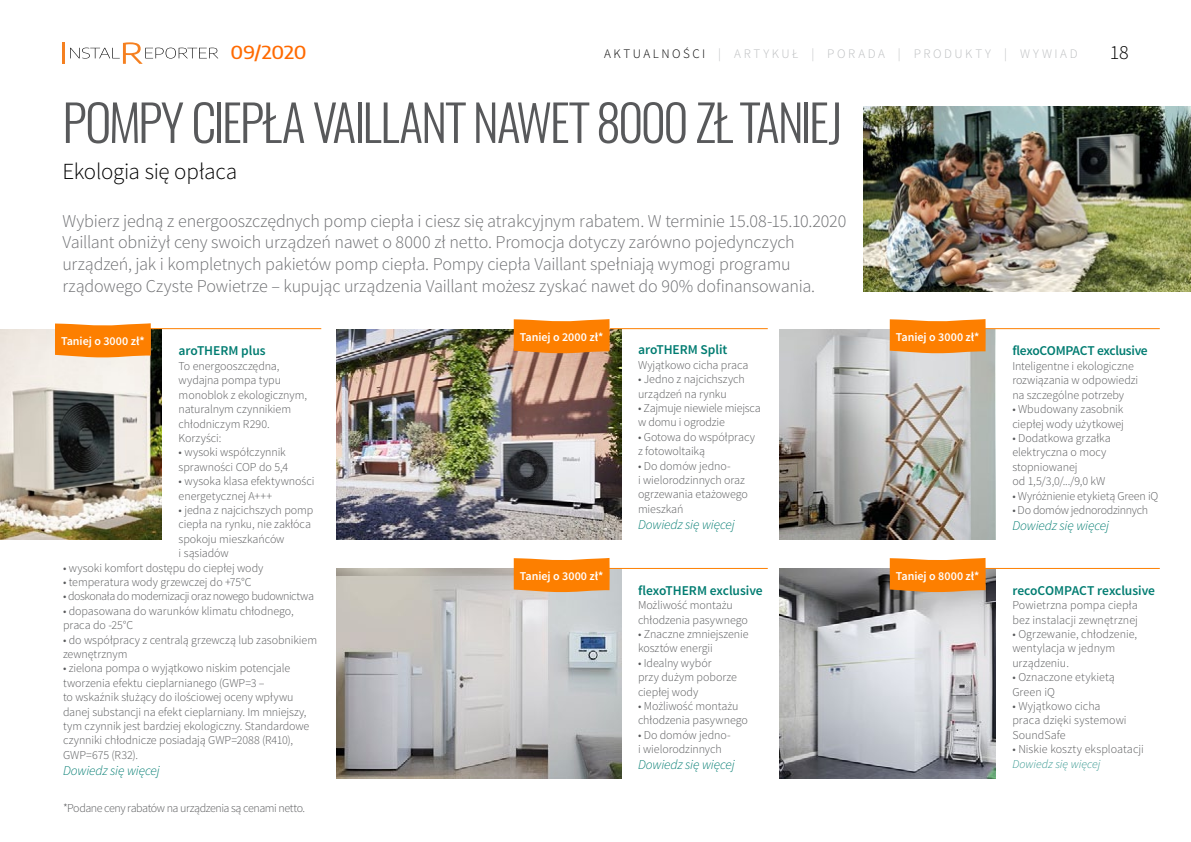
<style>
.page{position:relative;width:1191px;height:842px;background:#fff}
.page>*{position:absolute;margin:0;border:0;box-sizing:border-box;transform-origin:0 0}
.t1{font:300 50px "Oswald";letter-spacing:-.04em;color:#58595b}
.t2{font:300 23px "Source Sans Pro";letter-spacing:-.015em;color:#000}
.t3{font:300 20px "Source Sans Pro";color:#000}
.t4{font:300 18px/21.6px "Source Sans Pro";letter-spacing:-.01em;color:#6d6e71}
.t5{font:500 18px "Encode Sans";letter-spacing:-.015em;color:#ff6a00;scale:1.11 1}
.t6{font:600 13.5px "Source Sans Pro";letter-spacing:-.005em;color:#007c71}
.t7{font:italic 300 13.5px "Source Sans Pro";letter-spacing:-.01em;color:#007c71}
.t8{font:600 13.5px "Source Sans Pro";letter-spacing:-.025em;color:#007c71}
.t9{font:300 13px "Source Sans Pro";letter-spacing:.195em;color:#bcbec0}
.t10{font:300 12px/14.4px "Source Sans Pro";letter-spacing:-.005em;color:#58595b}
.t11{font:600 12px "Source Sans Pro";color:#fff}
.t12{font:300 12px "Source Sans Pro";letter-spacing:-.035em;color:#58595b}
.t13{font:300 12px "Source Sans Pro";letter-spacing:-.04em;color:#58595b}
.t14{font:300 12px "Source Sans Pro";letter-spacing:-.03em;color:#58595b}
.t15{font:italic 300 12px "Source Sans Pro";color:#33968e}
.s1{color:#000}
</style>
<div class="page">
<hr style="left:62px;top:43px;width:3px;height:21px;background:#f58020">
<svg style="left:70px;top:42px;width:148px;height:22px"></svg>
<img style="left:336px;top:568px;width:285px;height:211px">
<img style="left:780px;top:568px;width:215px;height:211px">
<img style="left:336px;top:329px;width:285px;height:211px">
<img style="left:780px;top:329px;width:215px;height:211px">
<img style="left:0;top:329px;width:162px;height:211px">
<img style="left:863px;top:107px;width:328px;height:185px">
<svg style="left:55px;top:323px;width:96px;height:35px;background:#fc8915"></svg>
<svg style="left:514px;top:319px;width:96px;height:34px;background:#fb840d"></svg>
<svg style="left:514px;top:558px;width:96px;height:34px;background:#fb850f"></svg>
<svg style="left:889px;top:558px;width:96px;height:34px;background:#f9830d"></svg>
<svg style="left:889px;top:319px;width:96px;height:34px;background:#fb8610"></svg>
<hr style="left:145px;top:328px;width:176px;height:1px;background:#fd7f00">
<hr style="left:610px;top:328px;width:157px;height:1px;background:#fd7f00">
<hr style="left:981px;top:328px;width:178px;height:1px;background:#fd7f00">
<hr style="left:983px;top:568px;width:176px;height:1px;background:#fd7f00">
<hr style="left:606px;top:568px;width:161px;height:1px;background:#fd7f00">
<h3 class="t5" style="left:230px;top:40px;width:70px">09/2020</h3>
<p class="t9" style="left:604px;top:46px;width:459px"><span class="s1">AKTUALNOŚCI</span> | ARTYKUŁ | PORADa | PRODUKTY | wywiad</p>
<h3 class="t3" style="left:1109px;top:40px;width:20px">18</h3>
<h1 class="t1" style="left:62px;top:89px;width:781px">POMPY CIEPŁA VAILLANT NAWET 8000 ZŁ TANIEJ</h1>
<h2 class="t2" style="left:62px;top:157px;width:176px">Ekologia się opłaca</h2>
<p class="t4" style="left:62px;top:210px;width:785px">Wybierz jedną z energooszczędnych pomp ciepła i ciesz się atrakcyjnym rabatem. W terminie 15.08-15.10.2020<br>Vaillant obniżył ceny swoich urządzeń nawet o 8000 zł netto. Promocja dotyczy zarówno pojedynczych urządzeń, jak i kompletnych pakietów pomp ciepła. Pompy ciepła Vaillant spełniają wymogi programu rządowego Czyste Powietrze – kupując urządzenia Vaillant możesz zyskać nawet do 90% dofinansowania.</p>
<p class="t11" style="left:61px;top:333px;width:85px">Taniej o 3000 zł*</p>
<p class="t11" style="left:520px;top:329px;width:85px">Taniej o 2000 zł*</p>
<p class="t11" style="left:896px;top:329px;width:85px">Taniej o 3000 zł*</p>
<p class="t6" style="left:638px;top:341px;width:91px">aroTHERM Split</p>
<p class="t10" style="left:638px;top:358px;width:112px">Wyjątkowo cicha praca</p>
<p class="t10" style="left:638px;top:372px;width:108px">• Jedno z najcichszych urządzeń na rynku</p>
<p class="t10" style="left:638px;top:401px;width:124px">• Zajmuje niewiele miejsca w domu i ogrodzie</p>
<p class="t10" style="left:638px;top:430px;width:118px">• Gotowa do współpracy z fotowoltaiką</p>
<p class="t10" style="left:638px;top:458px;width:111px">• Do domów jedno-<br>i wielorodzinnych oraz ogrzewania etażowego mieszkań</p>
<p class="t7" style="left:638px;top:516px;width:98px">Dowiedz się więcej</p>
<p class="t6" style="left:179px;top:342px;width:88px">aroTHERM plus</p>
<p class="t10" style="left:179px;top:359px;width:130px">To energooszczędna, wydajna pompa typu monoblok z ekologicznym, naturalnym czynnikiem chłodniczym R290.<br>Korzyści:</p>
<p class="t10" style="left:179px;top:445px;width:111px">• wysoki współczynnik sprawności COP do 5,4</p>
<p class="t10" style="left:179px;top:474px;width:137px">• wysoka klasa efektywności energetycznej A+++</p>
<p class="t10" style="left:179px;top:503px;width:136px">• jedna z najcichszych pomp ciepła na rynku, nie zakłóca spokoju mieszkańców<br>i sąsiadów</p>
<p class="t10" style="left:63px;top:560px;width:202px">• wysoki komfort dostępu do ciepłej wody</p>
<p class="t10" style="left:63px;top:575px;width:190px">• temperatura wody grzewczej do +75°C</p>
<p class="t12" style="left:63px;top:589px;width:252px">• doskonała do modernizacji oraz nowego budownictwa</p>
<p class="t10" style="left:63px;top:604px;width:232px">• dopasowana do warunków klimatu chłodnego, praca do -25°C</p>
<p class="t10" style="left:63px;top:632px;width:255px">• do współpracy z centralą grzewczą lub zasobnikiem zewnętrznym</p>
<p class="t10" style="left:63px;top:661px;width:248px">• zielona pompa o wyjątkowo niskim potencjale tworzenia efektu cieplarnianego (GWP=3 –<br>to wskaźnik służący do ilościowej oceny wpływu danej substancji na efekt cieplarniany. Im mniejszy, tym czynnik jest bardziej ekologiczny. Standardowe czynniki chłodnicze posiadają GWP=2088 (R410), GWP=675 (R32).</p>
<p class="t7" style="left:63px;top:762px;width:98px">Dowiedz się więcej</p>
<p class="t11" style="left:520px;top:568px;width:85px">Taniej o 3000 zł*</p>
<p class="t11" style="left:896px;top:568px;width:85px">Taniej o 8000 zł*</p>
<p class="t6" style="left:638px;top:582px;width:126px">flexoTHERM exclusive</p>
<p class="t10" style="left:638px;top:598px;width:111px">Możliwość montażu chłodzenia pasywnego</p>
<p class="t10" style="left:638px;top:627px;width:112px">• Znaczne zmniejszenie kosztów energii</p>
<p class="t10" style="left:638px;top:656px;width:100px">• Idealny wybór<br>przy dużym poborze ciepłej wody</p>
<p class="t10" style="left:638px;top:699px;width:111px">• Możliwość montażu chłodzenia pasywnego</p>
<p class="t10" style="left:638px;top:728px;width:94px">• Do domów jedno&shy;i wielorodzinnych</p>
<p class="t7" style="left:638px;top:757px;width:98px">Dowiedz się więcej</p>
<p class="t13" style="left:63px;top:801px;width:244px">*Podane ceny rabatów na urządzenia są cenami netto.</p>
<p class="t8" style="left:1012px;top:342px;width:137px">flexoCOMPACT exclusive</p>
<p class="t10" style="left:1012px;top:359px;width:128px">Inteligentne i ekologiczne rozwiązania w odpowiedzi na szczególne potrzeby</p>
<p class="t10" style="left:1012px;top:402px;width:113px">• Wbudowany zasobnik ciepłej wody użytkowej</p>
<p class="t10" style="left:1012px;top:431px;width:100px">• Dodatkowa grzałka elektryczna o mocy stopniowanej<br>od 1,5/3,0/.../9,0 kW</p>
<p class="t10" style="left:1012px;top:488px;width:147px">• Wyróżnienie etykietą Green iQ</p>
<p class="t14" style="left:1012px;top:503px;width:137px">• Do domów jednorodzinnych</p>
<p class="t7" style="left:1012px;top:517px;width:98px">Dowiedz się więcej</p>
<p class="t6" style="left:1012px;top:582px;width:144px">recoCOMPACT rexclusive</p>
<p class="t10" style="left:1012px;top:598px;width:127px">Powietrzna pompa ciepła bez instalacji zewnętrznej</p>
<p class="t10" style="left:1012px;top:627px;width:126px">• Ogrzewanie, chłodzenie, wentylacja w jednym urządzeniu.</p>
<p class="t10" style="left:1012px;top:670px;width:104px">• Oznaczone etykietą<br>Green iQ</p>
<p class="t10" style="left:1012px;top:699px;width:116px">• Wyjątkowo cicha praca dzięki systemowi<br>SoundSafe</p>
<p class="t10" style="left:1012px;top:742px;width:133px">• Niskie koszty eksploatacji</p>
<p class="t15" style="left:1012px;top:756px;width:90px">Dowiedz się więcej</p>
</div>
